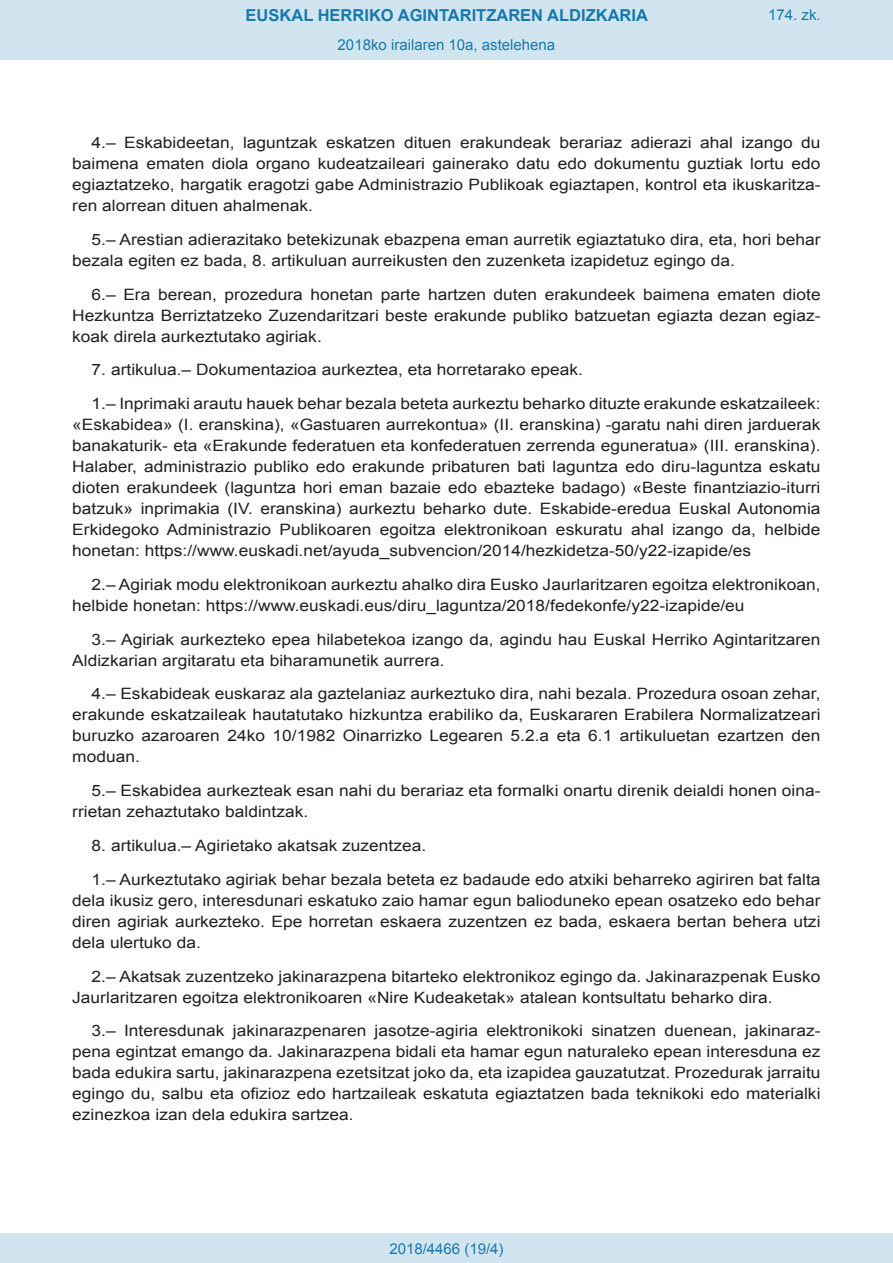
<style>
.page{position:relative;width:893px;height:1263px;background:#fff}
.page>*{position:absolute;margin:0;border:0;box-sizing:border-box;transform-origin:0 0}
.t1{font:700 16.5px "Arial";color:#1879ad}
.BOPVDetalle{font:15.6px/21px "Arial";color:#231f20;text-align:justify;scale:1.11 1}
.Paginacion_Centro{font:15px "Arial";color:#1879ad}
</style>
<div class="page">
<div style="left:0;top:0;width:893px;height:60px;background:#d0e5f0"></div>
<div style="left:0;top:1233px;width:893px;height:30px;background:#d0e5f0"></div>
<p class="t1" style="left:246px;top:4px;width:404px">EUSKAL HERRIKO AGINTARITZAREN ALDIZKARIA</p>
<p class="Paginacion_Centro" style="left:338px;top:35px;width:219px">2018ko irailaren 10a, astelehena</p>
<p class="Paginacion_Centro" style="left:768px;top:5px;width:54px">174. zk.</p>
<p class="BOPVDetalle" style="left:72px;top:132px;width:676px;text-indent:19px">4.– Eskabideetan, laguntzak eskatzen dituen erakundeak berariaz adierazi ahal izango du baimena ematen diola organo kudeatzaileari gainerako datu edo dokumentu guztiak lortu edo egiaztatzeko, hargatik eragotzi gabe Administrazio Publikoak egiaztapen, kontrol eta ikuskaritza&shy;ren alorrean dituen ahalmenak.</p>
<p class="BOPVDetalle" style="left:72px;top:229px;width:676px;text-indent:19px">5.– Arestian adierazitako betekizunak ebazpena eman aurretik egiaztatuko dira, eta, hori behar bezala egiten ez bada, 8. artikuluan aurreikusten den zuzenketa izapidetuz egingo da.</p>
<p class="BOPVDetalle" style="left:72px;top:284px;width:676px;text-indent:19px">6.– Era berean, prozedura honetan parte hartzen duten erakundeek baimena ematen diote Hezkuntza Berriztatzeko Zuzendaritzari beste erakunde publiko batzuetan egiazta dezan egiaz&shy;koak direla aurkeztutako agiriak.</p>
<p class="BOPVDetalle" style="left:92px;top:360px;width:444px">7. artikulua.– Dokumentazioa aurkeztea, eta horretarako epeak.</p>
<p class="BOPVDetalle" style="left:72px;top:393px;width:676px;text-indent:19px">1.– Inprimaki arautu hauek behar bezala beteta aurkeztu beharko dituzte erakunde eskatzaileek: «Eskabidea» (I. eranskina), «Gastuaren aurrekontua» (II. eranskina) -garatu nahi diren jarduerak banakaturik- eta «Erakunde federatuen eta konfederatuen zerrenda eguneratua» (III. eranskina).<br>Halaber, administrazio publiko edo erakunde pribaturen bati laguntza edo diru-laguntza eskatu dioten erakundeek (laguntza hori eman bazaie edo ebazteke badago) «Beste finantziazio-iturri batzuk» inprimakia (IV. eranskina) aurkeztu beharko dute. Eskabide-eredua Euskal Autonomia Erkidegoko Administrazio Publikoaren egoitza elektronikoan eskuratu ahal izango da, helbide honetan: https://www.euskadi.net/ayuda_subvencion/2014/hezkidetza-50/y22-izapide/es</p>
<p class="BOPVDetalle" style="left:72px;top:574px;width:676px;text-indent:19px">2.– Agiriak modu elektronikoan aurkeztu ahalko dira Eusko Jaurlaritzaren egoitza elektronikoan, helbide honetan: https://www.euskadi.eus/diru_laguntza/2018/fedekonfe/y22-izapide/eu</p>
<p class="BOPVDetalle" style="left:72px;top:629px;width:676px;text-indent:19px">3.– Agiriak aurkezteko epea hilabetekoa izango da, agindu hau Euskal Herriko Agintaritzaren<br>Aldizkarian argitaratu eta biharamunetik aurrera.</p>
<p class="BOPVDetalle" style="left:72px;top:684px;width:676px;text-indent:19px">4.– Eskabideak euskaraz ala gaztelaniaz aurkeztuko dira, nahi bezala. Prozedura osoan zehar, erakunde eskatzaileak hautatutako hizkuntza erabiliko da, Euskararen Erabilera Normalizatzeari buruzko azaroaren 24ko 10/1982 Oinarrizko Legearen 5.2.a eta 6.1 artikuluetan ezartzen den moduan.</p>
<p class="BOPVDetalle" style="left:72px;top:780px;width:676px;text-indent:19px">5.– Eskabidea aurkezteak esan nahi du berariaz eta formalki onartu direnik deialdi honen oina&shy;rrietan zehaztutako baldintzak.</p>
<p class="BOPVDetalle" style="left:92px;top:835px;width:303px">8. artikulua.– Agirietako akatsak zuzentzea.</p>
<p class="BOPVDetalle" style="left:72px;top:869px;width:676px;text-indent:19px">1.– Aurkeztutako agiriak behar bezala beteta ez badaude edo atxiki beharreko agiriren bat falta dela ikusiz gero, interesdunari eskatuko zaio hamar egun balioduneko epean osatzeko edo behar diren agiriak aurkezteko. Epe horretan eskaera zuzentzen ez bada, eskaera bertan behera utzi dela ulertuko da.</p>
<p class="BOPVDetalle" style="left:72px;top:966px;width:676px;text-indent:19px">2.– Akatsak zuzentzeko jakinarazpena bitarteko elektronikoz egingo da. Jakinarazpenak Eusko<br>Jaurlaritzaren egoitza elektronikoaren «Nire Kudeaketak» atalean kontsultatu beharko dira.</p>
<p class="BOPVDetalle" style="left:72px;top:1020px;width:676px;text-indent:19px">3.– Interesdunak jakinarazpenaren jasotze-agiria elektronikoki sinatzen duenean, jakinaraz&shy;pena egintzat emango da. Jakinarazpena bidali eta hamar egun naturaleko epean interesduna ez bada edukira sartu, jakinarazpena ezetsitzat joko da, eta izapidea gauzatutzat. Prozedurak jarraitu egingo du, salbu eta ofizioz edo hartzaileak eskatuta egiaztatzen bada teknikoki edo materialki ezinezkoa izan dela edukira sartzea.</p>
<p class="Paginacion_Centro" style="left:389px;top:1238px;width:116px">2018/4466 (19/4)</p>
</div>
